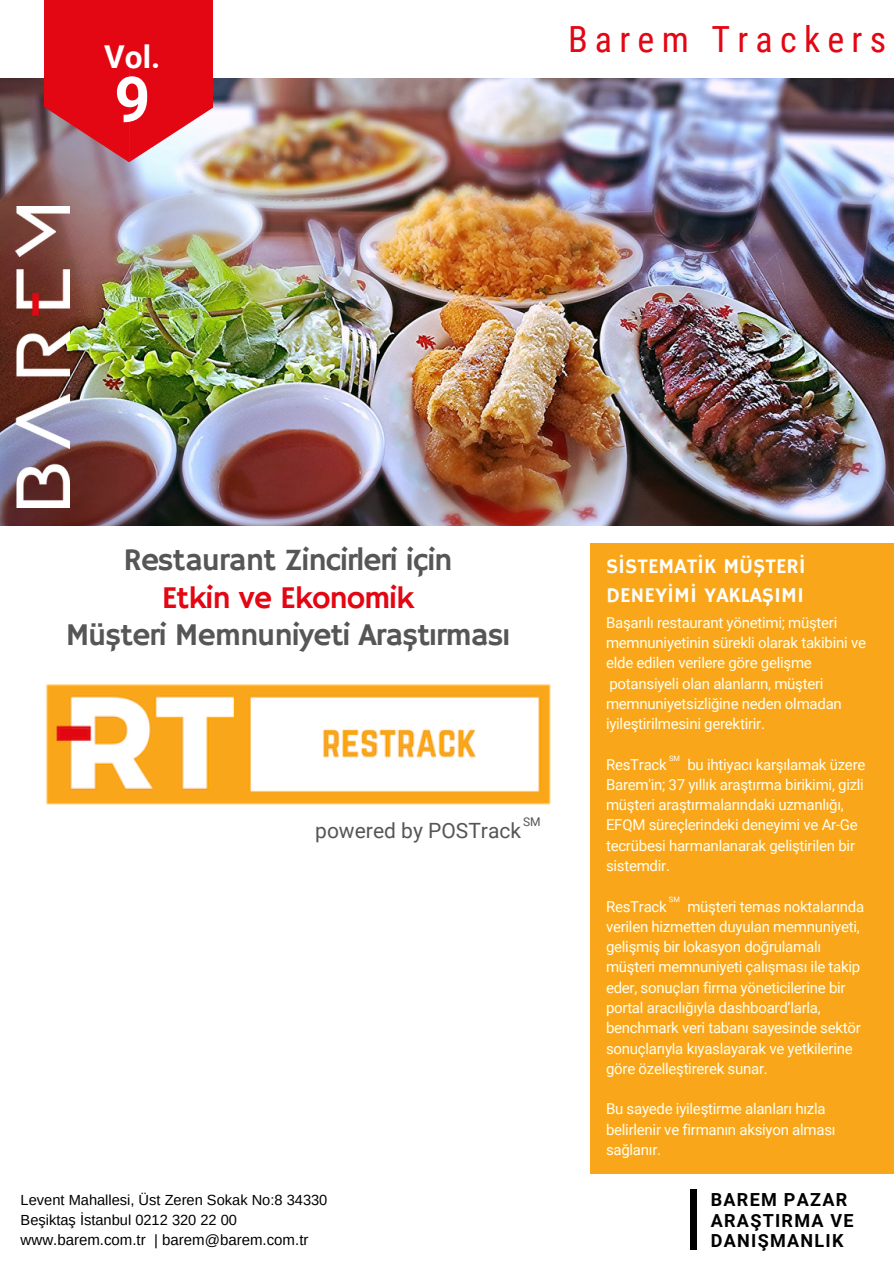
<style>
.page{position:relative;width:894px;height:1264px;background:#fff}
.page>*{position:absolute;margin:0;border:0;box-sizing:border-box;transform-origin:0 0}
.t1{font:700 72px "Roboto";color:#000}
.t2{font:700 63px "Roboto";color:#fff}
.t3{font:36px "Roboto Condensed";letter-spacing:.2em;color:#e30613}
.t4{font:31.5px "Hammersmith One";letter-spacing:-.035em;color:#575656}
.t5{font:31.5px "Hammersmith One";letter-spacing:-.035em;color:#e30613}
.t6{font:700 31.5px "Roboto";color:#fff}
.t7{font:21px/29.2px "Hammersmith One";color:#fff}
.t8{font:21px "Roboto";color:#575656}
.t9{font:700 18px/20.5px "Roboto";letter-spacing:.07em;color:#000}
.t10{font:15px/20.2px "Roboto";letter-spacing:-.015em;color:#fffff0}
.t11{font:15px "Arimo";color:#000}
.t12{font:14.7px/20.2px "Arimo";color:#000}
.t13{font:12px "Roboto";color:#575656}
.t14{font:7.5px "Roboto";color:#fff}
</style>
<div class="page">
<img style="left:0;top:79px;width:893px;height:447px">
<div style="left:590px;top:543px;width:303px;height:630px;background:#faa61a"></div>
<img style="left:15px;top:207px;width:54px;height:300px">
<div style="left:45px;top:0;width:168px;height:65px;background:#e30613"></div>
<svg style="left:45px;top:65px;width:168px;height:97px;background:#d83744"></svg>
<img style="left:46px;top:684px;width:505px;height:121px">
<h3 class="t6" style="left:104px;top:39px;width:58px">Vol.</h3>
<h2 class="t2" style="left:114px;top:63px;width:38px">9</h2>
<h3 class="t3" style="left:568px;top:19px;width:319px">Barem Trackers</h3>
<h3 class="t4" style="left:123px;top:542px;width:330px">Restaurant Zincirleri için</h3>
<h3 class="t5" style="left:162px;top:579px;width:254px">Etkin ve Ekonomik</h3>
<h3 class="t4" style="left:66px;top:616px;width:446px">Müşteri Memnuniyeti Araştırması</h3>
<p class="t10" style="left:606px;top:612px;width:261px">Başarılı restaurant yönetimi; müşteri memnuniyetinin sürekli olarak takibini ve elde edilen verilere göre gelişme potansiyeli olan alanların, müşteri memnuniyetsizliğine neden olmadan iyileştirilmesini gerektirir.</p>
<p class="t10" style="left:606px;top:754px;width:62px">ResTrack</p>
<h3 class="t7" style="left:606px;top:552px;width:201px">SİSTEMATİK MÜŞTERİ<br>DENEYİMİ YAKLAŞIMI</h3>
<p class="t14" style="left:669px;top:753px;width:12px">SM</p>
<p class="t10" style="left:606px;top:754px;width:261px;text-indent:81px">bu ihtiyacı karşılamak üzere Barem'in; 37 yıllık araştırma birikimi, gizli müşteri araştırmalarındaki uzmanlığı, EFQM süreçlerindeki deneyimi ve Ar-Ge tecrübesi harmanlanarak geliştirilen bir sistemdir.</p>
<p class="t10" style="left:606px;top:896px;width:62px">ResTrack</p>
<h3 class="t8" style="left:315px;top:818px;width:207px">powered by POSTrack</h3>
<p class="t13" style="left:523px;top:815px;width:19px">SM</p>
<p class="t14" style="left:668px;top:894px;width:12px">SM</p>
<p class="t10" style="left:606px;top:896px;width:259px;text-indent:81px">müşteri temas noktalarında verilen hizmetten duyulan memnuniyeti, gelişmiş bir lokasyon doğrulamalı müşteri memnuniyeti çalışması ile takip eder, sonuçları firma yöneticilerine bir portal aracılığıyla dashboard’larla, benchmark veri tabanı sayesinde sektör sonuçlarıyla kıyaslayarak ve yetkilerine göre özelleştirerek sunar.</p>
<p class="t10" style="left:606px;top:1099px;width:231px">Bu sayede iyileştirme alanları hızla belirlenir ve firmanın aksiyon alması sağlanır.</p>
<p class="t12" style="left:21px;top:1189px;width:308px">Levent Mahallesi, Üst Zeren Sokak No:8 34330<br>Beşiktaş İstanbul 0212 320 22 00</p>
<p class="t11" style="left:21px;top:1231px;width:289px">www.barem.com.tr | barem@barem.com.tr</p>
<h1 class="t1" style="left:684px;top:1173px;width:20px">|</h1>
<p class="t9" style="left:710px;top:1189px;width:144px">BAREM PAZAR<br>ARAŞTIRMA VE</p>
<p class="t9" style="left:710px;top:1230px;width:134px">DANIŞMANLIK</p>
</div>
